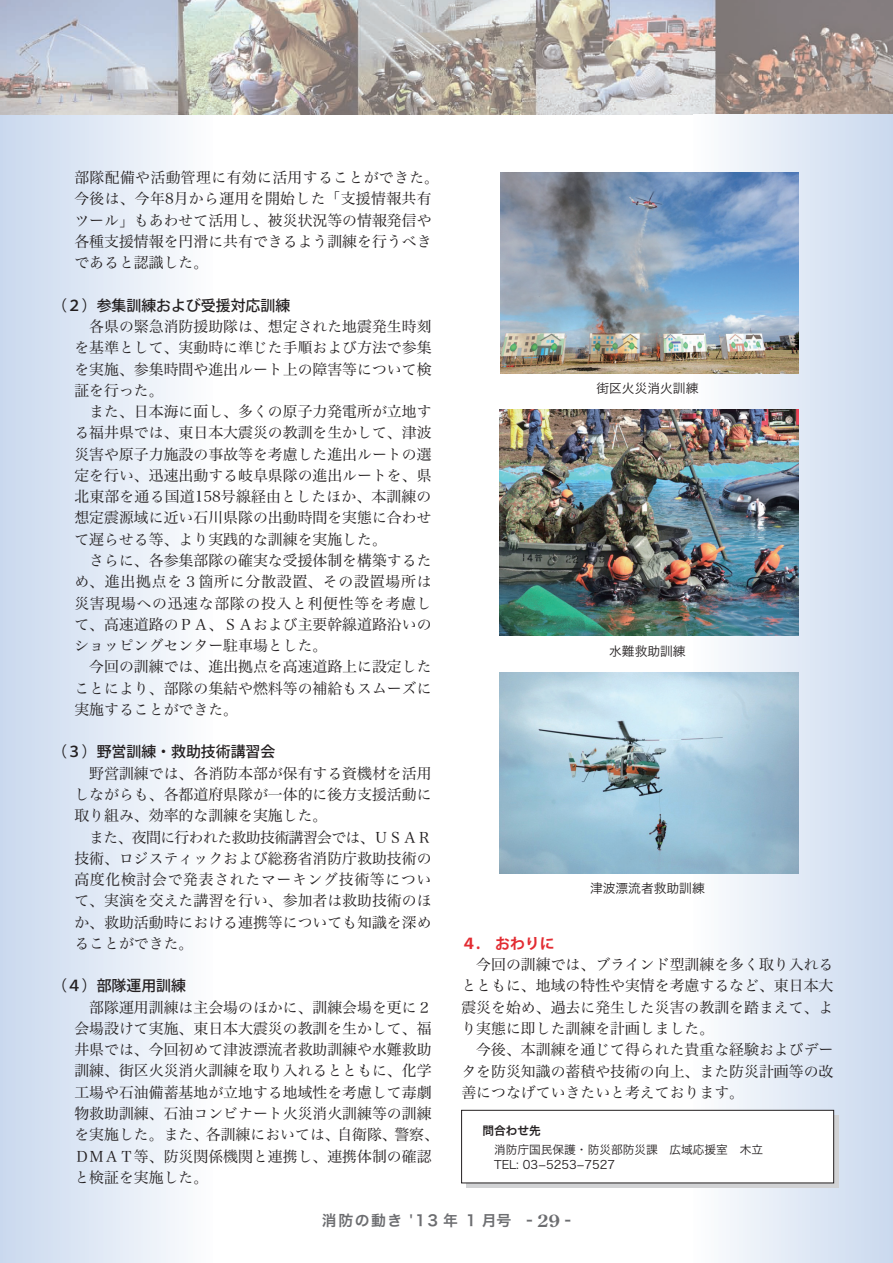
<style>
.page{position:relative;width:893px;height:1263px;background:#fff}
.page>*{position:absolute;margin:0;border:0;box-sizing:border-box;transform-origin:0 0}
.t1{font:14.85px/21.3px "Hira Min Pro W3";color:#231f20;text-align:justify}
.t2{font:500 14.85px "Koz Go Std";color:#231f20}
.t3{font:14.85px "Hira Kaku Pro W6";letter-spacing:.1em;color:#6c6d70}
.t4{font:700 14.85px "Koz Go Std";color:#e22c32}
.t5{font:12.75px "Hira Kaku Pro N W3";color:#231f20}
.t6{font:11.7px/14.9px "Hira Kaku Pro N W3";color:#231f20}
.t7{font:11.7px "Hira Kaku Pro N W6";color:#231f20}
.s1{font-family:"Century Old Style Std";font-weight:700;font-size:16.95px}
</style>
<div class="page">
<div style="left:0;top:115px;width:213px;height:1148px;background:linear-gradient(to right,#c9d8ee,#fcfdfe)"></div>
<img style="left:1px;top:0;width:892px;height:115px">
<div style="left:693px;top:115px;width:200px;height:1148px;background:linear-gradient(to right,#fbfcfc,#cad9ee)"></div>
<img style="left:0;top:0;width:1px;height:115px">
<img style="left:500px;top:410px;width:299px;height:226px">
<img style="left:500px;top:673px;width:299px;height:200px">
<div style="left:467px;top:1114px;width:372px;height:73px;background:linear-gradient(to right,#d1d2d4,#d1d2d4)"></div>
<div style="left:461px;top:1110px;width:373px;height:73px;background:#fff;border:1px solid #231f20"></div>
<img style="left:500px;top:173px;width:299px;height:201px">
<p class="t1" style="left:74px;top:166px;width:366px;text-align:left">部隊配備や活動管理に有効に活用することができた。今後は、今年8月から運用を開始した「支援情報共有ツール」もあわせて活用し、被災状況等の情報発信や各種支援情報を円滑に共有できるよう訓練を行うべきであると認識した。</p>
<p class="t2" style="left:52px;top:296px;width:240px">（２）参集訓練および受援対応訓練</p>
<p class="t1" style="left:74px;top:314px;width:359px;text-indent:15px">各県の緊急消防援助隊は、想定された地震発生時刻を基準として、実動時に準じた手順および方法で参集を実施、参集時間や進出ルート上の障害等について検証を行った。</p>
<p class="t1" style="left:74px;top:400px;width:359px;text-indent:15px">また、日本海に面し、多くの原子力発電所が立地する福井県では、東日本大震災の教訓を生かして、津波災害や原子力施設の事故等を考慮した進出ルートの選定を行い、迅速出動する岐阜県隊の進出ルートを、県北東部を通る国道158号線経由としたほか、本訓練の想定震源域に近い石川県隊の出動時間を実態に合わせて遅らせる等、より実践的な訓練を実施した。</p>
<p class="t1" style="left:74px;top:548px;width:359px;text-indent:15px">さらに、各参集部隊の確実な受援体制を構築するため、進出拠点を３箇所に分散設置、その設置場所は災害現場への迅速な部隊の投入と利便性等を考慮して、高速道路のＰＡ、ＳＡおよび主要幹線道路沿いのショッピングセンター駐車場とした。</p>
<p class="t1" style="left:74px;top:655px;width:359px;text-indent:15px">今回の訓練では、進出拠点を高速道路上に設定したことにより、部隊の集結や燃料等の補給もスムーズに実施することができた。</p>
<p class="t2" style="left:52px;top:743px;width:225px">（３）野営訓練・救助技術講習会</p>
<p class="t1" style="left:74px;top:761px;width:359px;text-indent:15px">野営訓練では、各消防本部が保有する資機材を活用しながらも、各都道府県隊が一体的に後方支援活動に取り組み、効率的な訓練を実施した。</p>
<p class="t1" style="left:74px;top:825px;width:359px;text-indent:15px">また、夜間に行われた救助技術講習会では、ＵＳＡＲ技術、ロジスティックおよび総務省消防庁救助技術の高度化検討会で発表されたマーキング技術等について、実演を交えた講習を行い、参加者は救助技術のほか、救助活動時における連携等についても知識を深めることができた。</p>
<p class="t2" style="left:52px;top:976px;width:135px">（４）部隊運用訓練</p>
<p class="t1" style="left:74px;top:995px;width:366px;text-align:left;text-indent:15px">部隊運用訓練は主会場のほかに、訓練会場を更に２会場設けて実施、東日本大震災の教訓を生かして、福井県では、今回初めて津波漂流者救助訓練や水難救助訓練、街区火災消火訓練を取り入れるとともに、化学工場や石油備蓄基地が立地する地域性を考慮して毒劇物救助訓練、石油コンビナート火災消火訓練等の訓練を実施した。また、各訓練においては、自衛隊、警察、<br>ＤＭＡＴ等、防災関係機関と連携し、連携体制の確認と検証を実施した。</p>
<p class="t5" style="left:596px;top:377px;width:104px">街区火災消火訓練</p>
<p class="t5" style="left:609px;top:639px;width:78px">水難救助訓練</p>
<p class="t5" style="left:590px;top:877px;width:116px">津波漂流者救助訓練</p>
<p class="t4" style="left:461px;top:934px;width:95px">４.　おわりに</p>
<p class="t1" style="left:461px;top:952px;width:374px;text-indent:15px">今回の訓練では、ブラインド型訓練を多く取り入れるとともに、地域の特性や実情を考慮するなど、東日本大震災を始め、過去に発生した災害の教訓を踏まえて、より実態に即した訓練を計画しました。</p>
<p class="t1" style="left:461px;top:1038px;width:374px;text-indent:15px">今後、本訓練を通じて得られた貴重な経験およびデータを防災知識の蓄積や技術の向上、また防災計画等の改善につなげていきたいと考えております。</p>
<p class="t7" style="left:482px;top:1120px;width:60px">問合わせ先</p>
<p class="t6" style="left:482px;top:1141px;width:282px">　消防庁国民保護・防災部防災課　広域応援室　木立　TEL: 03−5253−7527</p>
<p class="t3" style="left:322px;top:1207px;width:250px">消防の動き '13 年 1 月号 - <span class="s1">29</span> -</p>
</div>
